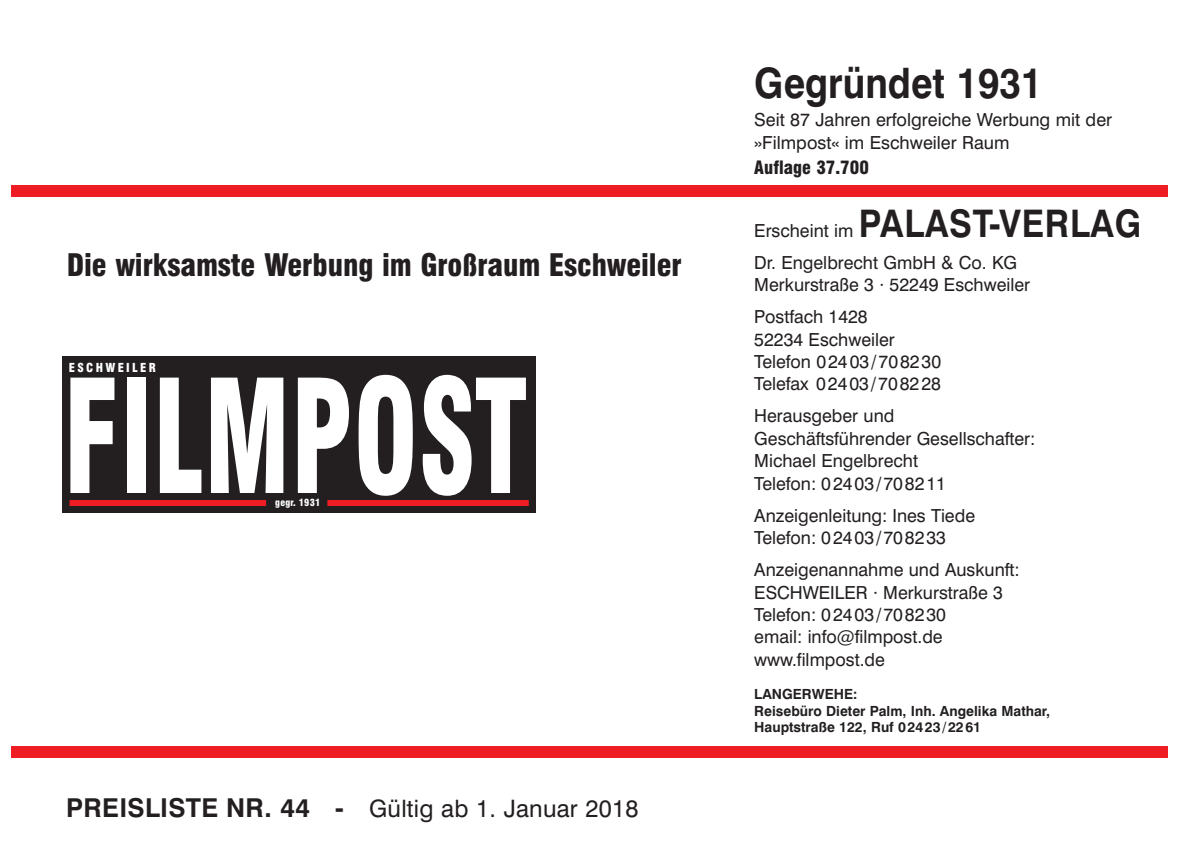
<style>
.page{position:relative;width:1191px;height:862px;background:#fff}
.page>*{position:absolute;margin:0;border:0;box-sizing:border-box;transform-origin:0 0}
.t1{font:900 condensed 153.4px "Swiss 721 BT";letter-spacing:.01em;color:#fff;scale:.7 1}
.t2{font:700 42px "Swiss 721 BT";color:#231f20;scale:.9 1}
.t3{font:700 38px "Swiss 721 BT";letter-spacing:.025em;color:#231f20;scale:.9 1}
.t4{font:900 condensed 30.2px "Swiss 721 BT";letter-spacing:-.005em;color:#231f20}
.t5{font:24px "Swiss 721 BT";letter-spacing:.01em;color:#231f20}
.t6{font:18px/22.4px "Swiss 721 BT";color:#231f20}
.t7{font:900 condensed 18px "Swiss 721 BT";color:#231f20}
.t8{font:700 14px/16.4px "Swiss 721 BT";color:#231f20}
.t9{font:900 condensed 12px "Swiss 721 BT";letter-spacing:.195em;color:#fff}
.t10{font:900 condensed 9.8px "Swiss 721 BT";letter-spacing:.015em;color:#fff}
.s1{font-weight:700;font-size:26px}
.s2{font-weight:400;font-size:18px}
</style>
<div class="page">
<div style="left:11px;top:186px;width:1157px;height:11px;background:#ee1d23"></div>
<div style="left:11px;top:746px;width:1157px;height:12px;background:#ee1d23"></div>
<div style="left:62px;top:356px;width:474px;height:157px;background:#231f20"></div>
<div style="left:69px;top:500px;width:197px;height:6px;background:#ee1d23"></div>
<div style="left:327px;top:500px;width:202px;height:6px;background:#ee1d23"></div>
<h3 class="t4" style="left:67px;top:253px;width:616px">Die wirksamste Werbung im Großraum Eschweiler</h3>
<p class="t9" style="left:69px;top:362px;width:88px">ESCHWEILER</p>
<h1 class="t1" style="left:64px;top:373px;width:663px">FILMPOST</h1>
<p class="t10" style="left:275px;top:499px;width:46px">gegr. 1931</p>
<h3 class="t5" style="left:66px;top:799px;width:574px"><span class="s1">PREISLISTE NR. 44 -</span> Gültig ab 1. Januar 2018</h3>
<h2 class="t2" style="left:754px;top:67px;width:321px">Gegründet 1931</h2>
<p class="t6" style="left:754px;top:110px;width:359px">Seit 87 Jahren erfolgreiche Werbung mit der »Filmpost« im Eschweiler Raum</p>
<p class="t7" style="left:754px;top:160px;width:116px">Auflage 37.700</p>
<h3 class="t3" style="left:754px;top:209px;width:431px"><span class="s2">Erscheint im</span> PALAST-VERLAG</h3>
<p class="t6" style="left:754px;top:253px;width:277px">Dr. Engelbrecht GmbH &amp; Co. KG<br>Merkurstraße 3 · 52249 Eschweiler</p>
<p class="t6" style="left:754px;top:307px;width:188px">Postfach 1428<br>52234 Eschweiler<br>Telefon 02403/708230<br>Telefax 02403/708228</p>
<p class="t6" style="left:754px;top:406px;width:283px">Herausgeber und<br>Geschäftsführender Gesellschafter:<br>Michael Engelbrecht<br>Telefon: 02403/708211</p>
<p class="t6" style="left:754px;top:505px;width:222px">Anzeigenleitung: Ines Tiede<br>Telefon: 02403/708233</p>
<p class="t6" style="left:754px;top:560px;width:267px">Anzeigenannahme und Auskunft:<br>ESCHWEILER · Merkurstraße 3<br>Telefon: 02403/708230<br>email: info@filmpost.de www.filmpost.de</p>
<p class="t8" style="left:754px;top:687px;width:297px">LANGERWEHE:<br>Reisebüro Dieter Palm, Inh. Angelika Mathar,<br>Hauptstraße 122, Ruf 02423/2261</p>
</div>
